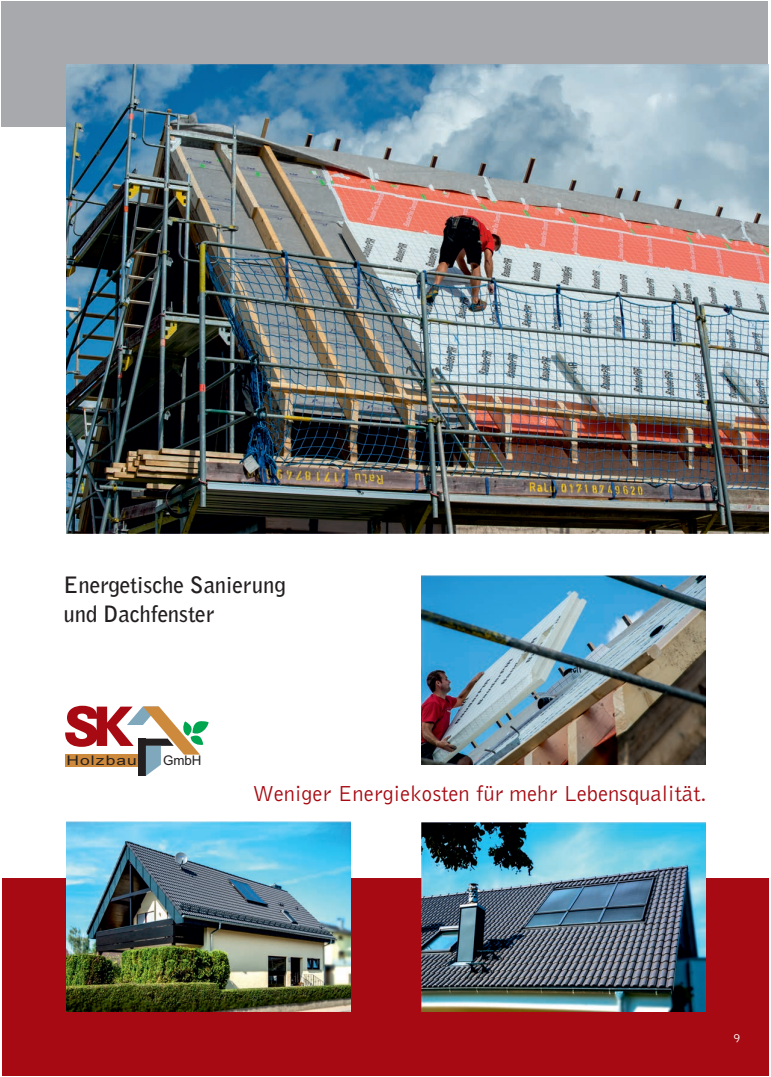
<style>
.page{position:relative;width:771px;height:1077px;background:#fff}
.page>*{position:absolute;margin:0;border:0;box-sizing:border-box;transform-origin:0 0}
.t1{font:800 59px "Corporate S";color:#a70a12}
.t2{font:22.5px "Bell Gothic BT";color:#a70a12}
.t3{font:700 22.5px/28.4px "Bell Gothic BT";color:#231f20}
.t4{font:13.38px "Arial";letter-spacing:.065em;color:#231f20;scale:1.31 1}
.t5{font:13.38px "Arial";letter-spacing:.065em;color:#231f20}
.t6{font:12.5px "Bell Gothic BT";color:#fff}
</style>
<div class="page">
<div style="left:1px;top:1px;width:766px;height:126px;background:#a8a9ad"></div>
<div style="left:3px;top:877px;width:765px;height:198px;background:#a70a12"></div>
<img style="left:66px;top:65px;width:702px;height:468px">
<img style="left:421px;top:575px;width:284px;height:189px">
<div style="left:65px;top:754px;width:77px;height:12px;background:#ce8a3c"></div>
<svg style="left:127px;top:706px;width:81px;height:69px"></svg>
<img style="left:66px;top:821px;width:284px;height:190px">
<img style="left:421px;top:822px;width:284px;height:189px">
<p class="t3" style="left:63px;top:573px;width:224px">Energetische Sanierung und Dachfenster</p>
<p class="t1" style="left:63px;top:706px;width:71px">SK</p>
<p class="t4" style="left:66px;top:755px;width:55px">Holzbau</p>
<p class="t5" style="left:163px;top:755px;width:40px">GmbH</p>
<p class="t2" style="left:253px;top:783px;width:455px">Weniger Energiekosten für mehr Lebensqualität.</p>
<p class="t6" style="left:732px;top:1032px;width:8px">9</p>
</div>
